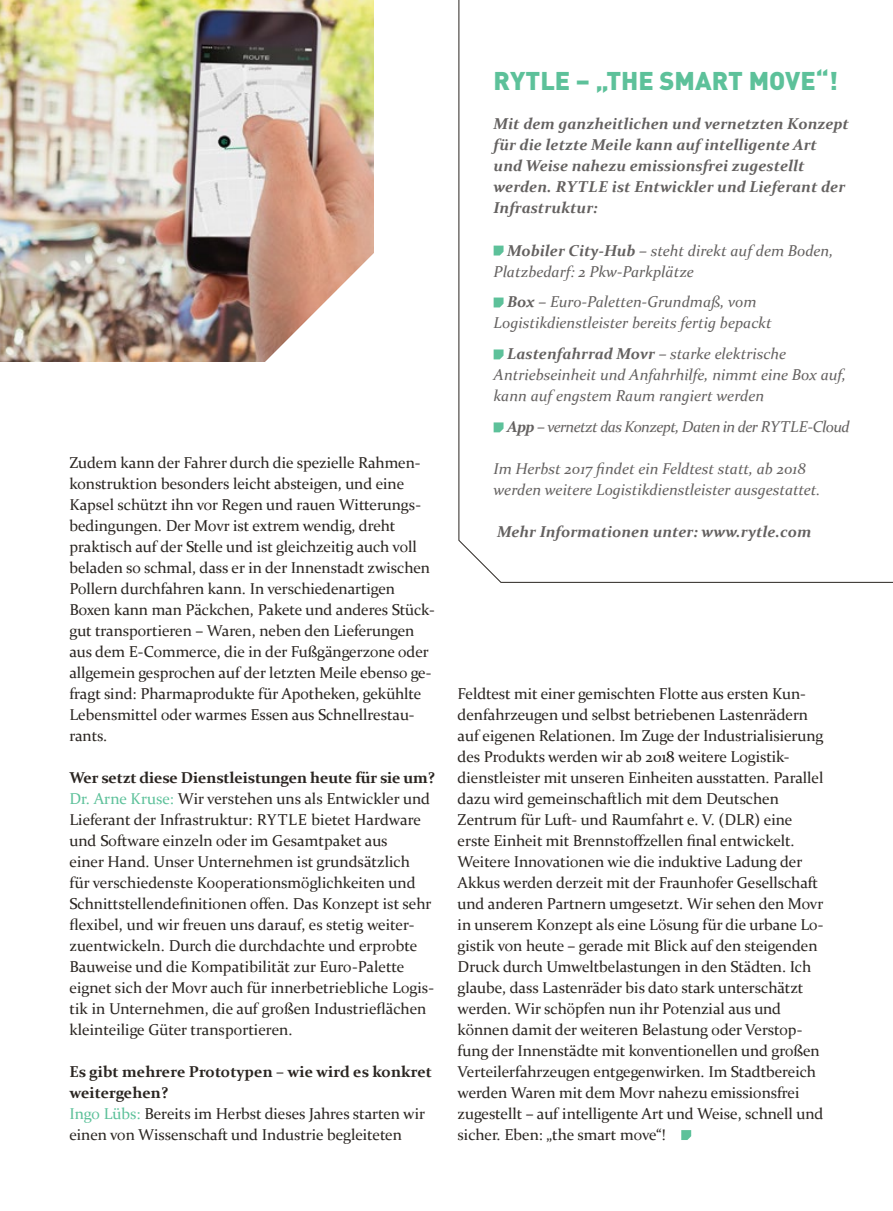
<style>
.page{position:relative;width:893px;height:1211px;background:#fff}
.page>*{position:absolute;margin:0;border:0;box-sizing:border-box;transform-origin:0 0}
.t1{font:900 25.38px "DIN";color:#5dc19a}
.t2{font:15.75px/21px "Constantia";letter-spacing:-.005em;color:#2a2521}
.t3{font:italic 15.75px/21px "Constantia";color:#646160}
.t4{font:italic 700 15.75px/21px "Constantia";color:#646160}
.t5{font:italic 15.75px "Constantia";letter-spacing:-.04em;color:#646160}
.s1{font-weight:700}
.s2{color:#5dc19a}
</style>
<div class="page">
<img style="left:0;top:0;width:374px;height:362px">
<svg style="left:244px;top:231px;width:130px;height:131px"></svg>
<svg style="left:681px;top:1130px;width:10px;height:9px"></svg>
<svg style="left:458px;top:0;width:435px;height:583px"></svg>
<p class="t2" style="left:69px;top:451px;width:367px">Zudem kann der Fahrer durch die spezielle Rahmen&shy;konstruktion besonders leicht absteigen, und eine Kapsel schützt ihn vor Regen und rauen Witterungs&shy;bedingungen. Der Movr ist extrem wendig, dreht praktisch auf der Stelle und ist gleichzeitig auch voll beladen so schmal, dass er in der Innenstadt zwischen Pollern durchfahren kann. In verschiedenartigen Boxen kann man Päckchen, Pakete und anderes Stück&shy;gut transportieren – Waren, neben den Lieferungen aus dem E-Commerce, die in der Fußgängerzone oder allgemein gesprochen auf der letzten Meile ebenso ge&shy;fragt sind: Pharmaprodukte für Apotheken, gekühlte Lebensmittel oder warmes Essen aus Schnellrestau&shy;rants.</p>
<p class="t2" style="left:69px;top:766px;width:367px"><span class="s1">Wer setzt diese Dienstleistungen heute für sie um?<br></span><span class="s2">Dr. Arne Kruse:</span> Wir verstehen uns als Entwickler und Lieferant der Infrastruktur: RYTLE bietet Hardware und Software einzeln oder im Gesamtpaket aus<br>einer Hand. Unser Unternehmen ist grundsätzlich<br>für verschiedenste Kooperationsmöglichkeiten und Schnittstellendefinitionen offen. Das Konzept ist sehr flexibel, und wir freuen uns darauf, es stetig weiter&shy;zuentwickeln. Durch die durchdachte und erprobte Bauweise und die Kompatibilität zur Euro-Palette eignet sich der Movr auch für innerbetriebliche Logis&shy;tik in Unternehmen, die auf großen Industrieflächen kleinteilige Güter transportieren.</p>
<p class="t2" style="left:69px;top:1060px;width:364px"><span class="s1">Es gibt mehrere Prototypen – wie wird es konkret weitergehen?<br></span><span class="s2">Ingo Lübs:</span> Bereits im Herbst dieses Jahres starten wir einen von Wissenschaft und Industrie begleiteten</p>
<h1 class="t1" style="left:494px;top:63px;width:346px">RYTLE – „THE SMART MOVE“!</h1>
<p class="t4" style="left:494px;top:113px;width:357px">Mit dem ganzheitlichen und vernetzten Konzept für die letzte Meile kann auf intelligente Art und Weise nahezu emissionsfrei zugestellt werden. RYTLE ist Entwickler und Lieferant der Infrastruktur:</p>
<p class="t3" style="left:494px;top:239px;width:341px;text-indent:14px"><span class="s1">Mobiler City-Hub</span> – steht direkt auf dem Boden,<br>Platzbedarf: 2 Pkw-Parkplätze</p>
<p class="t3" style="left:494px;top:291px;width:280px;text-align:center"><span class="s1">Box</span> – Euro-Paletten-Grundmaß, vom<br>Logistikdienstleister bereits fertig bepackt</p>
<p class="t3" style="left:494px;top:343px;width:354px;text-indent:14px"><span class="s1">Lastenfahrrad Movr</span> – starke elektrische<br>Antriebseinheit und Anfahrhilfe, nimmt eine Box auf, kann auf engstem Raum rangiert werden</p>
<p class="t5" style="left:507px;top:416px;width:344px"><span class="s1">App</span> – vernetzt das Konzept, Daten in der RYTLE-Cloud</p>
<p class="t3" style="left:494px;top:458px;width:328px">Im Herbst 2017 findet ein Feldtest statt, ab 2018 werden weitere Logistikdienstleister ausgestattet.</p>
<p class="t4" style="left:497px;top:520px;width:316px">Mehr Informationen unter: www.rytle.com</p>
<p class="t2" style="left:458px;top:682px;width:367px">Feldtest mit einer gemischten Flotte aus ersten Kun&shy;denfahrzeugen und selbst betriebenen Lastenrädern auf eigenen Relationen. Im Zuge der Industrialisierung des Produkts werden wir ab 2018 weitere Logistik&shy;dienstleister mit unseren Einheiten ausstatten. Parallel dazu wird gemeinschaftlich mit dem Deutschen Zentrum für Luft- und Raumfahrt e. V. (DLR) eine erste Einheit mit Brennstoffzellen final entwickelt.<br>Weitere Innovationen wie die induktive Ladung der Akkus werden derzeit mit der Fraunhofer Gesellschaft und anderen Partnern umgesetzt. Wir sehen den Movr in unserem Konzept als eine Lösung für die urbane Lo&shy;gistik von heute – gerade mit Blick auf den steigenden Druck durch Umweltbelastungen in den Städten. Ich glaube, dass Lastenräder bis dato stark unterschätzt werden. Wir schöpfen nun ihr Potenzial aus und können damit der weiteren Belastung oder Verstop&shy;fung der Innenstädte mit konventionellen und großen Verteilerfahrzeugen entgegenwirken. Im Stadtbereich werden Waren mit dem Movr nahezu emissionsfrei zugestellt – auf intelligente Art und Weise, schnell und sicher. Eben: „the smart move“!</p>
</div>
